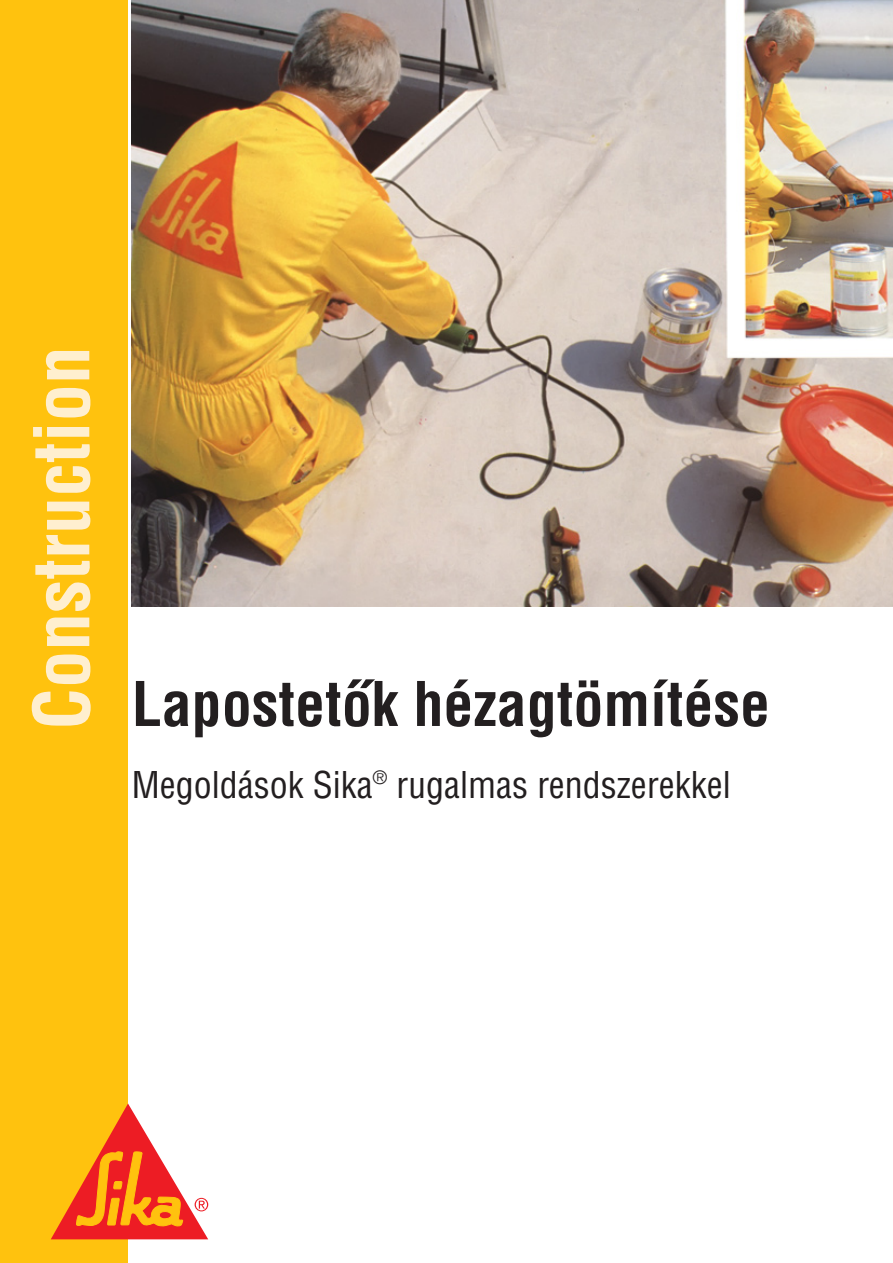
<style>
.page{position:relative;width:893px;height:1263px;background:#fff}
.page>*{position:absolute;margin:0;border:0;box-sizing:border-box;transform-origin:0 0}
.t1{font:700 condensed 75px "H Helvetica";color:#ffefcf}
.t2{font:700 condensed 60px "H Helvetica";color:#231f20}
.t3{font:condensed 36px "H Helvetica";color:#231f20}
</style>
<div class="page">
<img style="left:132px;top:0;width:761px;height:607px">
<div style="left:0;top:0;width:128px;height:1263px;background:#ffc20e"></div>
<svg style="left:51px;top:1103px;width:157px;height:136px"></svg>
<h1 class="t1" style="left:33px;top:730px;width:385px;rotate:-90deg">Construction</h1>
<h2 class="t2" style="left:132px;top:681px;width:640px">Lapostetôk hézagtömítése</h2>
<p class="t3" style="left:132px;top:771px;width:600px">Megoldások Sika<sup>®</sup> rugalmas rendszerekkel</p>
</div>
